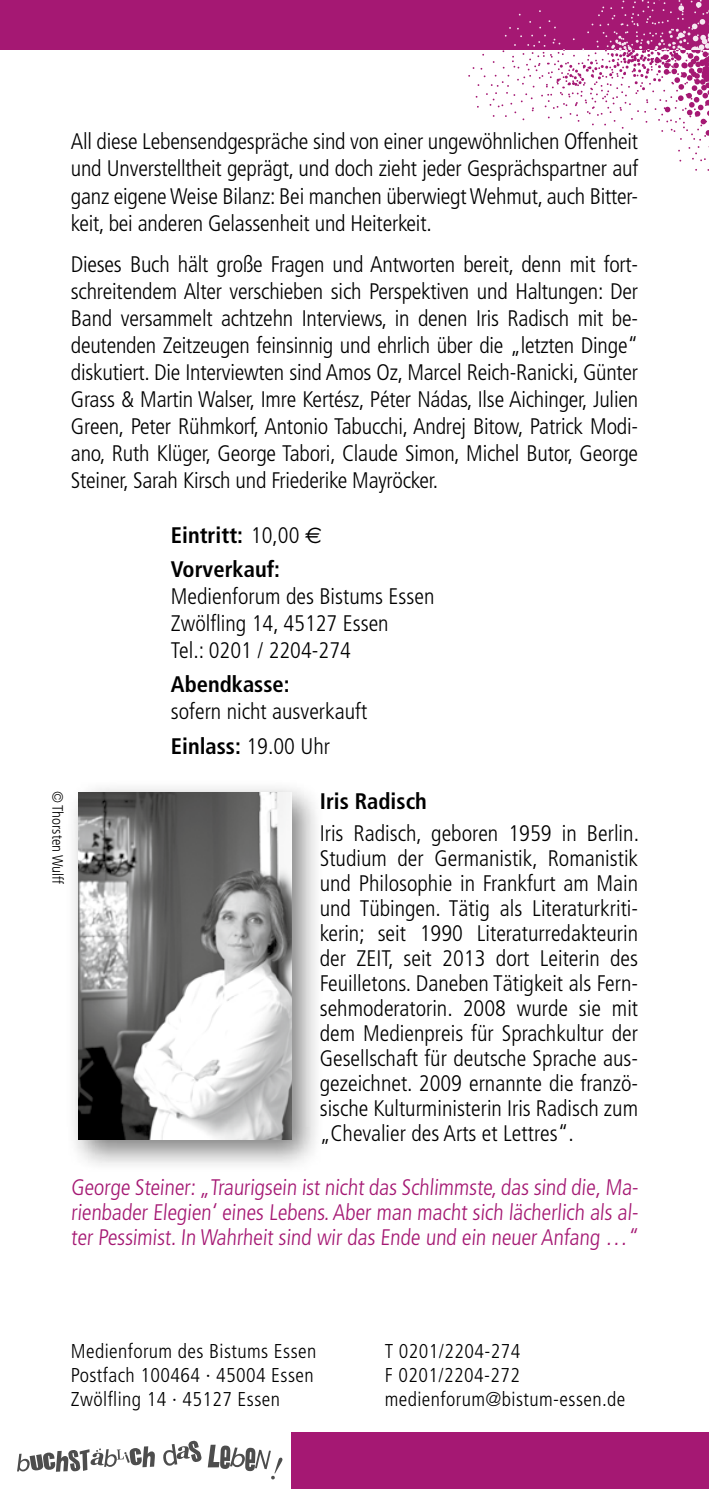
<style>
.page{position:relative;width:709px;height:1489px;background:#fff}
.page>*{position:absolute;margin:0;border:0;box-sizing:border-box;transform-origin:0 0}
.t1{font:300 condensed 22.5px/27px "Frutiger";color:#000;text-align:justify}
.t2{font:300 condensed 22.5px/25px "Frutiger";color:#a51873;text-align:justify}
.t3{font:700 condensed 22.5px/34px "Frutiger";color:#000}
.t4{font:300 condensed 20px/24px "Frutiger";letter-spacing:.02em;color:#000}
.t5{font:300 condensed 15px "Frutiger";color:#000}
.s1{font-weight:300}
.s2{font-family:"Euro Sans";font-weight:400;font-stretch:normal}
.s3{font-weight:700}
</style>
<div class="page">
<div style="left:291px;top:1431px;width:418px;height:57px;background:#a51873"></div>
<svg style="left:163px;top:1440px;width:39px;height:25px"></svg>
<svg style="left:208px;top:1444px;width:74px;height:35px"></svg>
<svg style="left:17px;top:1446px;width:138px;height:25px"></svg>
<div style="left:0;top:0;width:709px;height:50px;background:#a51873"></div>
<svg style="left:468px;top:0;width:241px;height:162px"></svg>
<div style="left:65px;top:778px;width:260px;height:395px;background:#000;opacity:.5"></div>
<img style="left:78px;top:792px;width:213px;height:347px">
<p class="t1" style="left:71px;top:128px;width:569px">All diese Lebensendgespräche sind von einer ungewöhnlichen Offenheit und Unverstelltheit geprägt, und doch zieht jeder Gesprächspartner auf ganz eigene Weise Bilanz: Bei manchen überwiegt Wehmut, auch Bitter&shy;keit, bei anderen Gelassenheit und Heiterkeit.</p>
<p class="t1" style="left:71px;top:251px;width:569px">Dieses Buch hält große Fragen und Antworten bereit, denn mit fort&shy;schreitendem Alter verschieben sich Perspektiven und Haltungen: Der Band versammelt achtzehn Interviews, in denen Iris Radisch mit be&shy;deutenden Zeitzeugen feinsinnig und ehrlich über die „letzten Dinge“ diskutiert. Die Interviewten sind Amos Oz, Marcel Reich-Ranicki, Günter Grass &amp; Martin Walser, Imre Kertész, Péter Nádas, Ilse Aichinger, Julien Green, Peter Rühmkorf, Antonio Tabucchi, Andrej Bitow, Patrick Modi&shy;ano, Ruth Klüger, George Tabori, Claude Simon, Michel Butor, George Steiner, Sarah Kirsch und Friederike Mayröcker.</p>
<p class="t3" style="left:171px;top:518px;width:152px">Eintritt: <span class="s1">10,00</span> <span class="s2">E<br></span>Vorverkauf:</p>
<p class="t1" style="left:171px;top:583px;width:265px;text-align:left">Medienforum des Bistums Essen<br>Zwölfling 14, 45127 Essen<br>Tel.: 0201 / 2204-274</p>
<p class="t3" style="left:171px;top:667px;width:120px">Abendkasse:</p>
<p class="t1" style="left:171px;top:695px;width:198px;line-height:34px">sofern nicht ausverkauft<br><span class="s3">Einlass:</span> 19.00 Uhr</p>
<p class="t3" style="left:320px;top:784px;width:109px">Iris Radisch</p>
<p class="t1" style="left:320px;top:821px;width:321px;line-height:25px">Iris Radisch, geboren 1959 in Berlin.<br>Studium der Germanistik, Romanistik und Philosophie in Frankfurt am Main und Tübingen. Tätig als Literaturkriti&shy;kerin; seit 1990 Literaturredakteurin der ZEIT, seit 2013 dort Leiterin des Feuilletons. Daneben Tätigkeit als Fern&shy;sehmoderatorin. 2008 wurde sie mit dem Medienpreis für Sprachkultur der Gesellschaft für deutsche Sprache aus&shy;gezeichnet. 2009 ernannte die franzö&shy;sische Kulturministerin Iris Radisch zum „Chevalier des Arts et Lettres“.</p>
<p class="t2" style="left:71px;top:1174px;width:571px">George Steiner: „Traurigsein ist nicht das Schlimmste, das sind die‚ Ma&shy;rienbader Elegien‘ eines Lebens.Aber man macht sich lächerlich als al&shy;ter Pessimist. In Wahrheit sind wir das Ende und ein neuer Anfang …“</p>
<p class="t5" style="left:66px;top:790px;width:95px;rotate:90deg">© Thorsten Wulff</p>
<p class="t4" style="left:71px;top:1338px;width:247px">Medienforum des Bistums Essen<br>Postfach 100464 · 45004 Essen<br>Zwölfling 14 · 45127 Essen</p>
<p class="t4" style="left:385px;top:1338px;width:242px">T 0201/2204-274<br>F 0201/2204-272 medienforum@bistum-essen.de</p>
</div>
